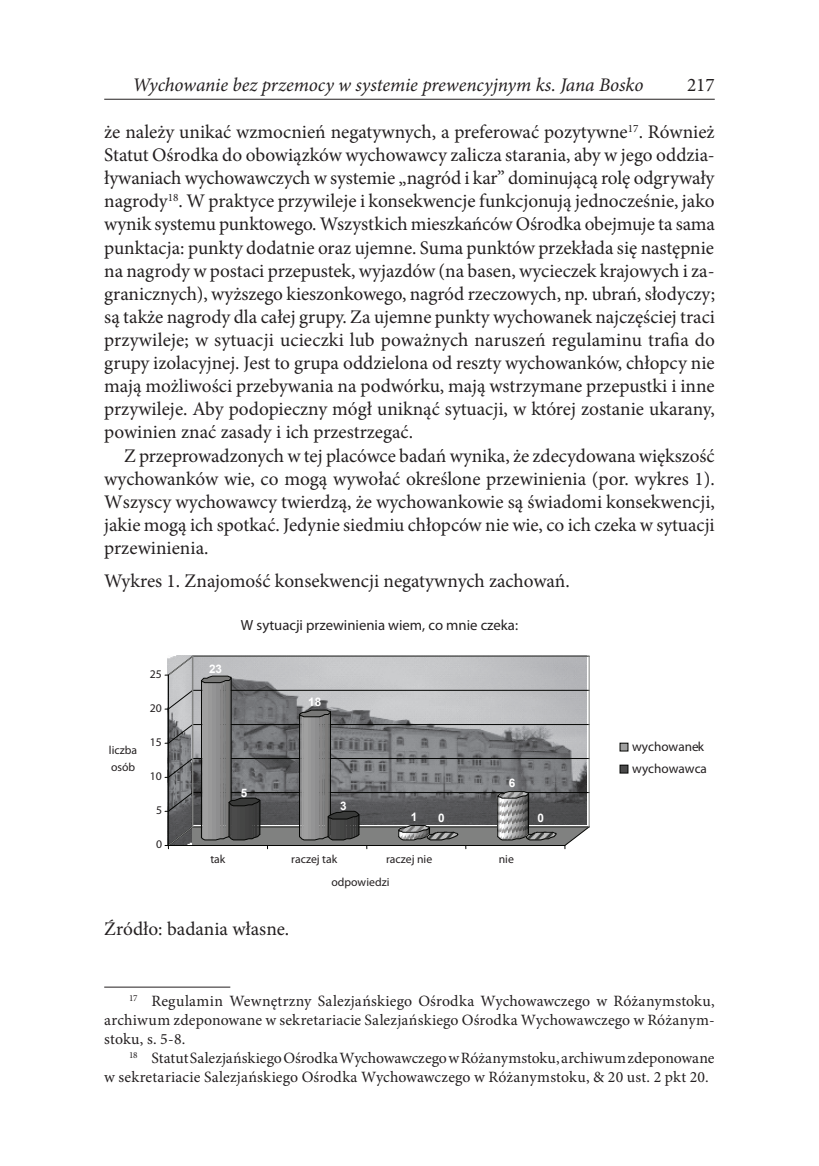
<style>
.page{position:relative;width:819px;height:1166px;background:#fff}
.page>*{position:absolute;margin:0;border:0;box-sizing:border-box;transform-origin:0 0}
.przypisy{font:19.25px/23.1px "Minion Pro";color:#231f20;text-align:justify}
.Tekst{font:19.25px/23.1px "Minion Pro";letter-spacing:-.005em;color:#231f20;text-align:justify}
.tytul_tabeli{font:19.25px "Minion Pro";color:#231f20}
.t1{font:italic 19.25px "Minion Pro";letter-spacing:-.005em;color:#231f20}
.przypisy-2{font:15.75px/18.9px "Minion Pro";letter-spacing:.005em;color:#231f20;text-align:justify}
.t2{font:700 14.7px "Times New Roman";color:#231f20}
.t3{font:700 13.3px/21.9px "Times New Roman";color:#231f20}
.t4{font:11.72px "Arial";color:#231f20}
.t5{font:700 11.72px/16.4px "Arial";color:#231f20}
.t6{font:700 11.72px "Arial";color:#fff}
</style>
<div class="page">
<hr style="left:104px;top:99px;width:610px;height:1px;background:#231f20">
<svg style="left:165px;top:656px;width:424px;height:193px;background:#8a8a8c"></svg>
<div style="left:620px;top:743px;width:8px;height:8px;background:#a0a0a0"></div>
<div style="left:620px;top:743px;width:8px;height:8px;border:1px solid #040503"></div>
<div style="left:620px;top:765px;width:8px;height:8px;background:#4b4b4b"></div>
<div style="left:620px;top:765px;width:8px;height:8px;border:1px solid #040503"></div>
<hr style="left:104px;top:986px;width:126px;height:1px;background:#231f20">
<p class="t1" style="left:132px;top:72px;width:512px">Wychowanie bez przemocy w systemie prewencyjnym ks. Jana Bosko</p>
<p class="przypisy" style="left:687px;top:73px;width:29px">217</p>
<p class="przypisy" style="left:104px;top:120px;width:612px">że należy unikać wzmocnień negatywnych, a preferować pozytywne<sup>17</sup>. Również Statut Ośrodka do obowiązków wychowawcy zalicza starania, aby w jego oddzia&shy;ływaniach wychowawczych w systemie „nagród i kar” dominującą rolę odgrywały nagrody<sup>18</sup>. W praktyce przywileje i konsekwencje funkcjonują jednocześnie, jako wynik systemu punktowego. Wszystkich mieszkańców Ośrodka obejmuje ta sama punktacja: punkty dodatnie oraz ujemne. Suma punktów przekłada się następnie na nagrody w postaci przepustek, wyjazdów (na basen, wycieczek krajowych i za&shy;granicznych), wyższego kieszonkowego, nagród rzeczowych, np. ubrań, słodyczy; są także nagrody dla całej grupy. Za ujemne punkty wychowanek najczęściej traci przywileje; w sytuacji ucieczki lub poważnych naruszeń regulaminu trafia do grupy izolacyjnej. Jest to grupa oddzielona od reszty wychowanków, chłopcy nie mają możliwości przebywania na podwórku, mają wstrzymane przepustki i inne przywileje. Aby podopieczny mógł uniknąć sytuacji, w której zostanie ukarany, powinien znać zasady i ich przestrzegać.</p>
<p class="Tekst" style="left:104px;top:444px;width:612px;text-indent:20px">Z przeprowadzonych w tej placówce badań wynika, że zdecydowana większość wychowanków wie, co mogą wywołać określone przewinienia (por. wykres 1).<br>Wszyscy wychowawcy twierdzą, że wychowankowie są świadomi konsekwencji, jakie mogą ich spotkać. Jedynie siedmiu chłopców nie wie, co ich czeka w sytuacji przewinienia.</p>
<p class="tytul_tabeli" style="left:104px;top:568px;width:467px">Wykres 1. Znajomość konsekwencji negatywnych zachowań.</p>
<p class="t5" style="left:109px;top:742px;width:30px">liczba osób</p>
<p class="t4" style="left:150px;top:667px;width:14px">25</p>
<p class="t4" style="left:150px;top:701px;width:14px">20</p>
<p class="t4" style="left:150px;top:735px;width:14px">15</p>
<p class="t4" style="left:150px;top:769px;width:14px">10</p>
<p class="t4" style="left:156px;top:803px;width:8px">5</p>
<p class="t4" style="left:156px;top:837px;width:8px">0</p>
<p class="t6" style="left:209px;top:661px;width:15px">23</p>
<p class="t2" style="left:241px;top:616px;width:278px">W sytuacji przewinienia wiem, co mnie czeka:</p>
<p class="t6" style="left:308px;top:694px;width:15px">18</p>
<p class="t6" style="left:241px;top:785px;width:8px">5</p>
<p class="t6" style="left:340px;top:798px;width:8px">3</p>
<p class="t6" style="left:411px;top:809px;width:8px">1</p>
<p class="t6" style="left:438px;top:810px;width:8px">0</p>
<p class="t6" style="left:509px;top:775px;width:8px">6</p>
<p class="t4" style="left:210px;top:851px;width:17px">tak</p>
<p class="t4" style="left:291px;top:851px;width:48px">raczej tak</p>
<p class="t4" style="left:386px;top:851px;width:48px">raczej nie</p>
<p class="t4" style="left:499px;top:851px;width:17px">nie</p>
<p class="t5" style="left:331px;top:873px;width:60px">odpowiedzi</p>
<p class="tytul_tabeli" style="left:104px;top:916px;width:186px">Źródło: badania własne.</p>
<p class="t6" style="left:537px;top:810px;width:8px">0</p>
<p class="t3" style="left:632px;top:735px;width:76px">wychowanek wychowawca</p>
<p class="przypisy-2" style="left:104px;top:991px;width:612px;text-indent:25px"><sup>17</sup> Regulamin Wewnętrzny Salezjańskiego Ośrodka Wychowawczego w Różanymstoku, archiwum zdeponowane w sekretariacie Salezjańskiego Ośrodka Wychowawczego w Różanym&shy;stoku, s. 5-8.</p>
<p class="przypisy-2" style="left:104px;top:1048px;width:612px;text-indent:25px"><sup>18</sup> Statut Salezjańskiego Ośrodka Wychowawczego w Różanymstoku, archiwum zdeponowane w sekretariacie Salezjańskiego Ośrodka Wychowawczego w Różanymstoku, &amp; 20 ust. 2 pkt 20.</p>
</div>
